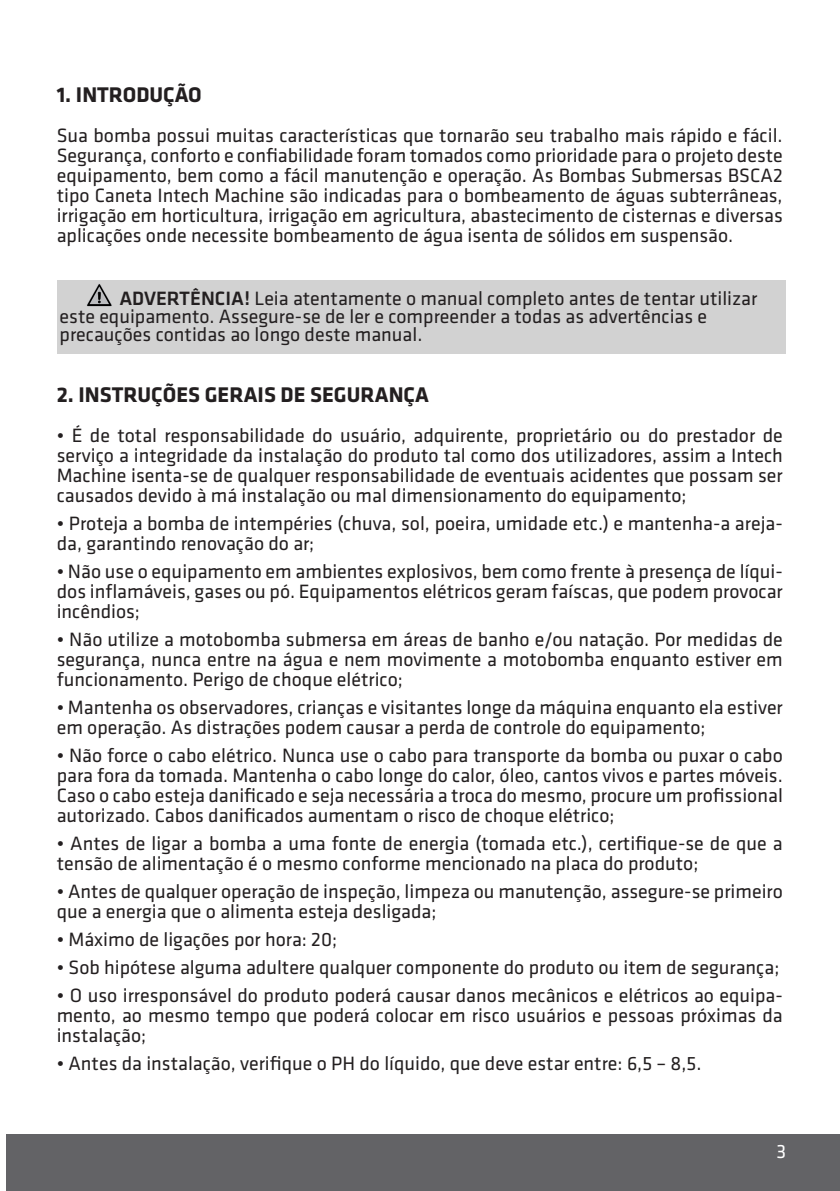
<style>
.page{position:relative;width:840px;height:1191px;background:#fff}
.page>*{position:absolute;margin:0;border:0;box-sizing:border-box;transform-origin:0 0}
.Titulo{font:700 22px "Klavika";color:#231f20}
.Titulo-2{font:20px/20px "Klavika";color:#231f20;text-align:justify}
.t1{font:20px "Klavika";color:#fff}
.s1{font-weight:500}
</style>
<div class="page">
<div style="left:0;top:1134px;width:839px;height:57px;background:#636366"></div>
<div style="left:0;top:0;width:6px;height:1191px;background:#fff"></div>
<div style="left:57px;top:280px;width:728px;height:73px;background:#d2d2d2"></div>
<svg style="left:87px;top:284px;width:25px;height:22px"></svg>
<p class="Titulo" style="left:57px;top:82px;width:146px">1. INTRODUÇÃO</p>
<p class="Titulo-2" style="left:57px;top:125px;width:727px">Sua bomba possui muitas características que tornarão seu trabalho mais rápido e fácil.<br>Segurança, conforto e confiabilidade foram tomados como prioridade para o projeto deste equipamento, bem como a fácil manutenção e operação. As Bombas Submersas BSCA2 tipo Caneta Intech Machine são indicadas para o bombeamento de águas subterrâneas, irrigação em horticultura, irrigação em agricultura, abastecimento de cisternas e diversas aplicações onde necessite bombeamento de água isenta de sólidos em suspensão.</p>
<p class="Titulo-2" style="left:60px;top:290px;width:698px;line-height:18px;text-align:left;text-indent:60px"><span class="s1">ADVERTÊNCIA!</span> Leia atentamente o manual completo antes de tentar utilizar este equipamento. Assegure-se de ler e compreender a todas as advertências e precauções contidas ao longo deste manual.</p>
<p class="Titulo" style="left:57px;top:383px;width:373px">2. INSTRUÇÕES GERAIS DE SEGURANÇA</p>
<p class="Titulo-2" style="left:57px;top:426px;width:727px">• É de total responsabilidade do usuário, adquirente, proprietário ou do prestador de serviço a integridade da instalação do produto tal como dos utilizadores, assim a Intech Machine isenta-se de qualquer responsabilidade de eventuais acidentes que possam ser causados devido à má instalação ou mal dimensionamento do equipamento;</p>
<p class="Titulo-2" style="left:57px;top:514px;width:727px">• Proteja a bomba de intempéries (chuva, sol, poeira, umidade etc.) e mantenha-a areja&shy;da, garantindo renovação do ar;</p>
<p class="Titulo-2" style="left:57px;top:562px;width:727px">• Não use o equipamento em ambientes explosivos, bem como frente à presença de líqui&shy;dos inflamáveis, gases ou pó. Equipamentos elétricos geram faíscas, que podem provocar incêndios;</p>
<p class="Titulo-2" style="left:57px;top:630px;width:727px">• Não utilize a motobomba submersa em áreas de banho e/ou natação. Por medidas de segurança, nunca entre na água e nem movimente a motobomba enquanto estiver em funcionamento. Perigo de choque elétrico;</p>
<p class="Titulo-2" style="left:57px;top:698px;width:727px">• Mantenha os observadores, crianças e visitantes longe da máquina enquanto ela estiver em operação. As distrações podem causar a perda de controle do equipamento;</p>
<p class="Titulo-2" style="left:57px;top:746px;width:727px">• Não force o cabo elétrico. Nunca use o cabo para transporte da bomba ou puxar o cabo para fora da tomada. Mantenha o cabo longe do calor, óleo, cantos vivos e partes móveis.<br>Caso o cabo esteja danificado e seja necessária a troca do mesmo, procure um profissional autorizado. Cabos danificados aumentam o risco de choque elétrico;</p>
<p class="Titulo-2" style="left:57px;top:834px;width:727px">• Antes de ligar a bomba a uma fonte de energia (tomada etc.), certifique-se de que a tensão de alimentação é o mesmo conforme mencionado na placa do produto;</p>
<p class="Titulo-2" style="left:57px;top:882px;width:727px">• Antes de qualquer operação de inspeção, limpeza ou manutenção, assegure-se primeiro que a energia que o alimenta esteja desligada;</p>
<p class="Titulo-2" style="left:57px;top:930px;width:282px">• Máximo de ligações por hora: 20;</p>
<p class="Titulo-2" style="left:57px;top:958px;width:723px">• Sob hipótese alguma adultere qualquer componente do produto ou item de segurança;</p>
<p class="Titulo-2" style="left:57px;top:986px;width:727px">• O uso irresponsável do produto poderá causar danos mecânicos e elétricos ao equipa&shy;mento, ao mesmo tempo que poderá colocar em risco usuários e pessoas próximas da instalação;</p>
<p class="Titulo-2" style="left:57px;top:1054px;width:646px">• Antes da instalação, verifique o PH do líquido, que deve estar entre: 6,5 – 8,5.</p>
<p class="t1" style="left:776px;top:1141px;width:11px">3</p>
</div>
